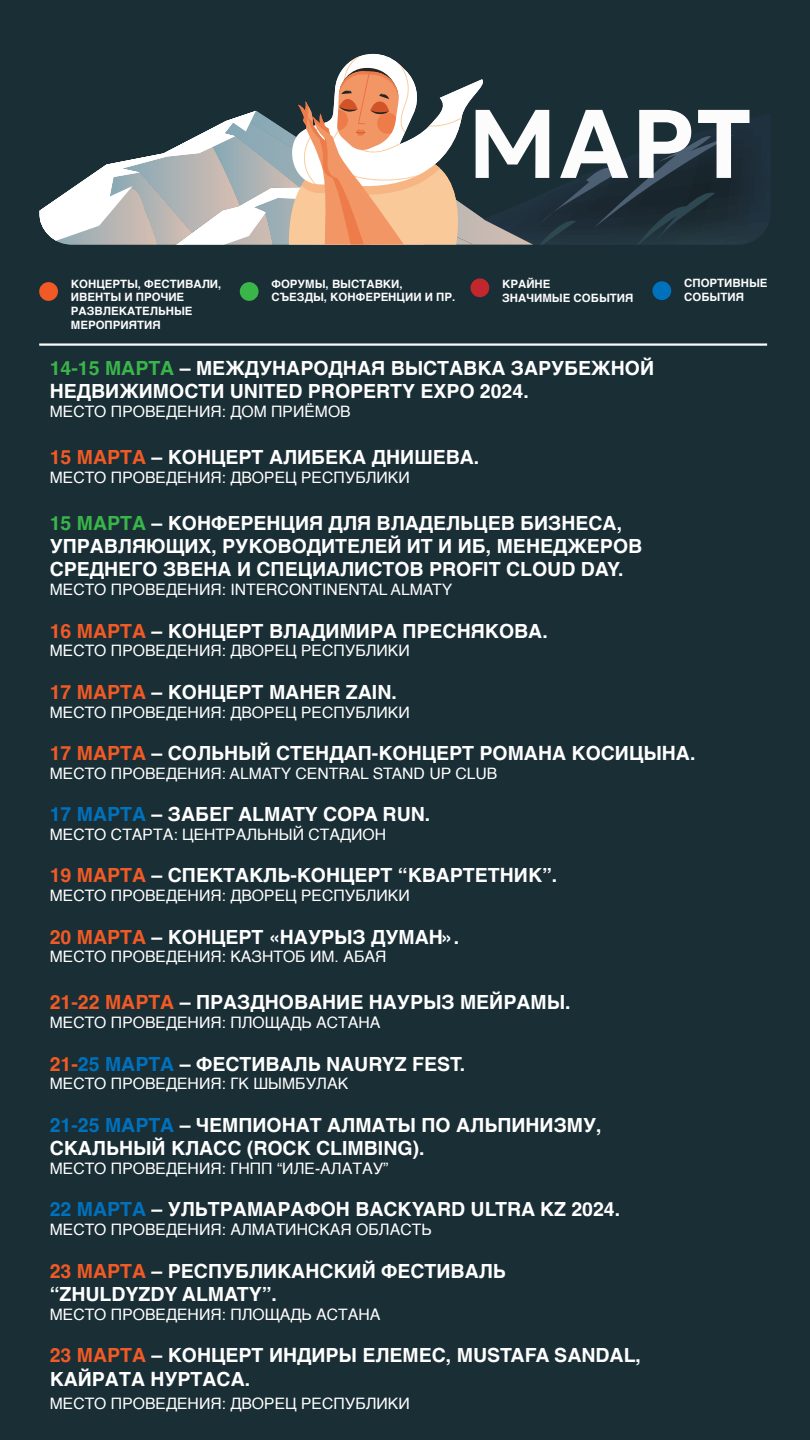
<style>
.page{position:relative;width:810px;height:1440px;background:#1a2e35}
.page>*{position:absolute;margin:0;border:0;box-sizing:border-box;transform-origin:0 0}
.t1{font:700 19.5px/23.4px "Helvetica";color:#fff}
.t2{font:15.75px "Helvetica";color:#fff}
.t3{font:700 11.48px/13.8px "Helvetica";color:#fcfcfc}
.s1{color:#39b54a}
.s2{color:#f15a24}
.s3{color:#0071bc}
</style>
<div class="page">
<div style="left:39px;top:282px;width:19px;height:19px;background:#f15a24;border-radius:50%"></div>
<div style="left:470px;top:278px;width:19px;height:19px;background:#c1272d;border-radius:50%"></div>
<div style="left:240px;top:282px;width:19px;height:19px;background:#39b54a;border-radius:50%"></div>
<div style="left:652px;top:281px;width:19px;height:19px;background:#0071bc;border-radius:50%"></div>
<hr style="left:39px;top:343px;width:728px;height:3px;background:#fcfcfc">
<svg style="left:40px;top:54px;width:728px;height:191px"></svg>
<p class="t3" style="left:71px;top:278px;width:152px">КОНЦЕРТЫ, ФЕСТИВАЛИ,<br>ИВЕНТЫ И ПРОЧИЕ<br>РАЗВЛЕКАТЕЛЬНЫЕ<br>МЕРОПРИЯТИЯ</p>
<p class="t3" style="left:502px;top:278px;width:133px">КРАЙНЕ<br>ЗНАЧИМЫЕ СОБЫТИЯ</p>
<p class="t3" style="left:271px;top:278px;width:185px">ФОРУМЫ, ВЫСТАВКИ,<br>СЪЕЗДЫ, КОНФЕРЕНЦИИ И ПР.</p>
<p class="t3" style="left:684px;top:277px;width:85px">СПОРТИВНЫЕ<br>СОБЫТИЯ</p>
<p class="t1" style="left:50px;top:358px;width:606px"><span class="s1">14-15 МАРТА</span> – МЕЖДУНАРОДНАЯ ВЫСТАВКА ЗАРУБЕЖНОЙ<br>НЕДВИЖИМОСТИ UNITED PROPERTY EXPO 2024.</p>
<p class="t2" style="left:50px;top:399px;width:303px">МЕСТО ПРОВЕДЕНИЯ: ДОМ ПРИЁМОВ</p>
<p class="t1" style="left:50px;top:447px;width:431px"><span class="s2">15 МАРТА</span> – КОНЦЕРТ АЛИБЕКА ДНИШЕВА.</p>
<p class="t2" style="left:50px;top:465px;width:362px">МЕСТО ПРОВЕДЕНИЯ: ДВОРЕЦ РЕСПУБЛИКИ</p>
<p class="t1" style="left:50px;top:513px;width:594px"><span class="s1">15 МАРТА</span> – КОНФЕРЕНЦИЯ ДЛЯ ВЛАДЕЛЬЦЕВ БИЗНЕСА,<br>УПРАВЛЯЮЩИХ, РУКОВОДИТЕЛЕЙ ИТ И ИБ, МЕНЕДЖЕРОВ<br>СРЕДНЕГО ЗВЕНА И СПЕЦИАЛИСТОВ PROFIT CLOUD DAY.</p>
<p class="t2" style="left:50px;top:578px;width:404px">МЕСТО ПРОВЕДЕНИЯ: INTERCONTINENTAL ALMATY</p>
<p class="t1" style="left:50px;top:621px;width:500px"><span class="s2">16 МАРТА</span> – КОНЦЕРТ ВЛАДИМИРА ПРЕСНЯКОВА.</p>
<p class="t2" style="left:50px;top:639px;width:362px">МЕСТО ПРОВЕДЕНИЯ: ДВОРЕЦ РЕСПУБЛИКИ</p>
<p class="t1" style="left:50px;top:682px;width:349px"><span class="s2">17 МАРТА</span> – КОНЦЕРТ MAHER ZAIN.</p>
<p class="t2" style="left:50px;top:700px;width:362px">МЕСТО ПРОВЕДЕНИЯ: ДВОРЕЦ РЕСПУБЛИКИ</p>
<p class="t1" style="left:50px;top:744px;width:647px"><span class="s2">17 МАРТА</span> – СОЛЬНЫЙ СТЕНДАП-КОНЦЕРТ РОМАНА КОСИЦЫНА.</p>
<p class="t2" style="left:50px;top:761px;width:449px">МЕСТО ПРОВЕДЕНИЯ: ALMATY CENTRAL STAND UP CLUB</p>
<p class="t1" style="left:50px;top:805px;width:382px"><span class="s3">17 МАРТА</span> – ЗАБЕГ ALMATY COPA RUN.</p>
<p class="t2" style="left:50px;top:822px;width:338px">МЕСТО СТАРТА: ЦЕНТРАЛЬНЫЙ СТАДИОН</p>
<p class="t1" style="left:50px;top:866px;width:509px"><span class="s2">19 МАРТА</span> – СПЕКТАКЛЬ-КОНЦЕРТ “КВАРТЕТНИК”.</p>
<p class="t2" style="left:50px;top:884px;width:362px">МЕСТО ПРОВЕДЕНИЯ: ДВОРЕЦ РЕСПУБЛИКИ</p>
<p class="t1" style="left:50px;top:927px;width:411px"><span class="s2">20 МАРТА</span> – КОНЦЕРТ «НАУРЫЗ ДУМАН».</p>
<p class="t2" style="left:50px;top:945px;width:338px">МЕСТО ПРОВЕДЕНИЯ: КАЗНТОБ ИМ. АБАЯ</p>
<p class="t1" style="left:50px;top:993px;width:522px"><span class="s2">21-22 МАРТА</span> – ПРАЗДНОВАНИЕ НАУРЫЗ МЕЙРАМЫ.</p>
<p class="t2" style="left:50px;top:1011px;width:332px">МЕСТО ПРОВЕДЕНИЯ: ПЛОЩАДЬ АСТАНА</p>
<p class="t1" style="left:50px;top:1054px;width:417px"><span class="s2">21-</span><span class="s3">25 МАРТА</span> – ФЕСТИВАЛЬ NAURYZ FEST.</p>
<p class="t2" style="left:50px;top:1072px;width:300px">МЕСТО ПРОВЕДЕНИЯ: ГК ШЫМБУЛАК</p>
<p class="t1" style="left:50px;top:1115px;width:553px"><span class="s3">21-25 МАРТА</span> – ЧЕМПИОНАТ АЛМАТЫ ПО АЛЬПИНИЗМУ,<br>СКАЛЬНЫЙ КЛАСС (ROCK CLIMBING).</p>
<p class="t2" style="left:50px;top:1156px;width:340px">МЕСТО ПРОВЕДЕНИЯ: ГНПП “ИЛЕ-АЛАТАУ”</p>
<p class="t1" style="left:50px;top:1200px;width:572px"><span class="s3">22 МАРТА</span> – УЛЬТРАМАРАФОН BACKYARD ULTRA KZ 2024.</p>
<p class="t2" style="left:50px;top:1218px;width:383px">МЕСТО ПРОВЕДЕНИЯ: АЛМАТИНСКАЯ ОБЛАСТЬ</p>
<p class="t1" style="left:50px;top:1261px;width:458px"><span class="s2">23 МАРТА</span> – РЕСПУБЛИКАНСКИЙ ФЕСТИВАЛЬ “ZHULDYZDY ALMATY”.</p>
<p class="t2" style="left:50px;top:1302px;width:332px">МЕСТО ПРОВЕДЕНИЯ: ПЛОЩАДЬ АСТАНА</p>
<p class="t1" style="left:50px;top:1346px;width:593px"><span class="s2">23 МАРТА</span> – КОНЦЕРТ ИНДИРЫ ЕЛЕМЕС, MUSTAFA SANDAL,<br>КАЙРАТА НУРТАСА.</p>
<p class="t2" style="left:50px;top:1391px;width:362px">МЕСТО ПРОВЕДЕНИЯ: ДВОРЕЦ РЕСПУБЛИКИ</p>
</div>
